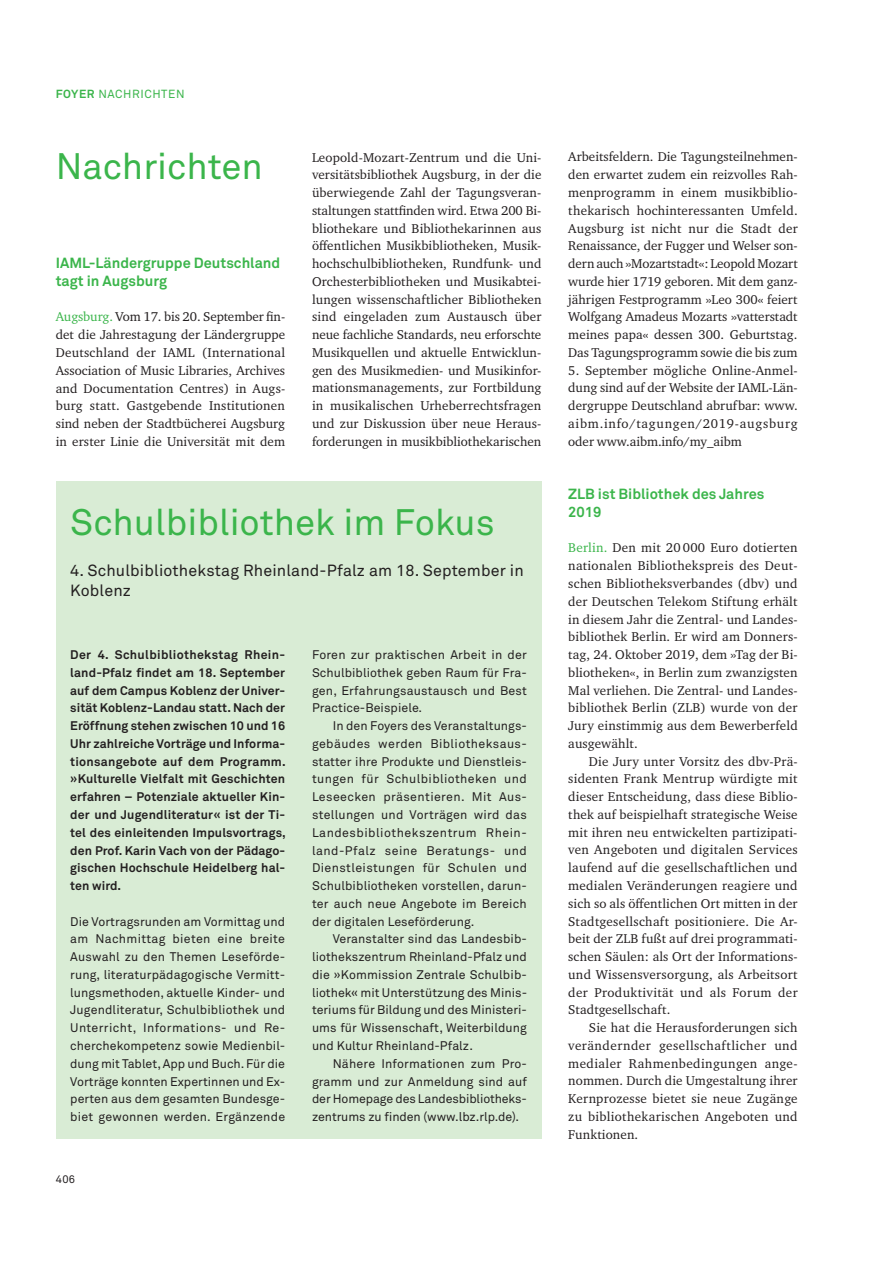
<style>
.page{position:relative;width:893px;height:1263px;background:#fff}
.page>*{position:absolute;margin:0;border:0;box-sizing:border-box;transform-origin:0 0}
.t1{font:36.45px "Akkurat Pro";color:#3bb54b}
.t2{font:16.05px/20.4px "Akkurat Pro";letter-spacing:.01em;color:#231f20}
.t3{font:700 14.55px/17.7px "Akkurat Pro";color:#3bb54b}
.t4{font:13.05px/17.7px "Charter ITC Pro";letter-spacing:.01em;color:#231f20;text-align:justify}
.t5{font:12.45px/17.7px "Akkurat Pro";letter-spacing:.005em;color:#231f20;text-align:justify}
.t6{font:700 12.45px/17.7px "Akkurat Pro";letter-spacing:.01em;color:#231f20;text-align:justify}
.t7{font:11.7px "Akkurat Pro";letter-spacing:.05em;color:#3bb54b}
.t8{font:10.95px "Akkurat Pro";color:#231f20}
.s1{font-weight:700}
.s2{color:#3bb54b}
</style>
<div class="page">
<div style="left:56px;top:481px;width:485px;height:658px;background:#d9ecd5"></div>
<p class="t7" style="left:56px;top:89px;width:130px"><span class="s1">FOYER</span> NACHRICHTEN</p>
<h1 class="t1" style="left:56px;top:153px;width:208px">Nachrichten</h1>
<p class="t3" style="left:56px;top:256px;width:226px">IAML-Ländergruppe Deutschland tagt in Augsburg</p>
<p class="t4" style="left:56px;top:309px;width:231px"><span class="s2">Augsburg.</span> Vom 17. bis 20. September fin&shy;det die Jahrestagung der Ländergruppe Deutschland der IAML (International Association of Music Libraries, Archives and Documentation Centres) in Augs&shy;burg statt. Gastgebende Institutionen sind neben der Stadtbücherei Augsburg in erster Linie die Universität mit dem</p>
<p class="t4" style="left:312px;top:149px;width:231px">Leopold-Mozart-Zentrum und die Uni&shy;versitätsbibliothek Augsburg, in der die überwiegende Zahl der Tagungsveran&shy;staltungen stattfinden wird. Etwa 200 Bi&shy;bliothekare und Bibliothekarinnen aus öffentlichen Musikbibliotheken, Musik&shy;hochschulbibliotheken, Rundfunk- und Orchesterbibliotheken und Musikabtei&shy;lungen wissenschaftlicher Bibliotheken sind eingeladen zum Austausch über neue fachliche Standards, neu erforschte Musikquellen und aktuelle Entwicklun&shy;gen des Musikmedien- und Musikinfor&shy;mationsmanagements, zur Fortbildung in musikalischen Urheberrechtsfragen und zur Diskussion über neue Heraus&shy;forderungen in musikbibliothekarischen</p>
<p class="t4" style="left:568px;top:149px;width:231px">Arbeitsfeldern. Die Tagungsteilnehmen&shy;den erwartet zudem ein reizvolles Rah&shy;menprogramm in einem musikbiblio&shy;thekarisch hochinteressanten Umfeld.<br>Augsburg ist nicht nur die Stadt der Renaissance, der Fugger und Welser son&shy;dern auch »Mozartstadt«: Leopold Mozart wurde hier 1719 geboren. Mit dem ganz&shy;jährigen Festprogramm »Leo 300« feiert Wolfgang Amadeus Mozarts »vatterstadt meines papa« dessen 300. Geburtstag.<br>Das Tagungsprogramm sowie die bis zum</p>
<p class="t4" style="left:568px;top:362px;width:231px">5. September mögliche Online-Anmel&shy;dung sind auf der Website der IAML-Län&shy;dergruppe Deutschland abrufbar: www. aibm.info/tagungen/2019-augsburg oder www.aibm.info/my_aibm</p>
<h1 class="t1" style="left:70px;top:509px;width:426px">Schulbibliothek im Fokus</h1>
<p class="t2" style="left:70px;top:561px;width:455px">4. Schulbibliothekstag Rheinland-Pfalz am 18. September in<br>Koblenz</p>
<p class="t6" style="left:70px;top:647px;width:217px">Der 4. Schulbibliothekstag Rhein&shy;land-Pfalz findet am 18. September auf dem Campus Koblenz der Univer&shy;sität Koblenz-Landau statt. Nach der Eröffnung stehen zwischen 10 und 16<br>Uhr zahlreiche Vorträge und Informa&shy;tionsangebote auf dem Programm. »Kulturelle Vielfalt mit Geschichten erfahren – Potenziale aktueller Kin&shy;der und Jugendliteratur« ist der Ti&shy;tel des einleitenden Impulsvortrags, den Prof. Karin Vach von der Pädago&shy;gischen Hochschule Heidelberg hal&shy;ten wird.</p>
<p class="t5" style="left:70px;top:914px;width:216px">Die Vortragsrunden am Vormittag und am Nachmittag bieten eine breite Auswahl zu den Themen Leseförde&shy;rung, literaturpädagogische Vermitt&shy;lungsmethoden, aktuelle Kinder- und Jugendliteratur, Schulbibliothek und Unterricht, Informations- und Re&shy;cherchekompetenz sowie Medienbil&shy;dung mit Tablet, App und Buch. Für die Vorträge konnten Expertinnen und Ex&shy;perten aus dem gesamten Bundesge&shy;biet gewonnen werden. Ergänzende</p>
<p class="t8" style="left:56px;top:1175px;width:21px">406</p>
<p class="t5" style="left:312px;top:647px;width:216px">Foren zur praktischen Arbeit in der Schulbibliothek geben Raum für Fra&shy;gen, Erfahrungsaustausch und Best Practice-Beispiele.</p>
<p class="t5" style="left:312px;top:718px;width:216px;text-indent:21px">In den Foyers des Veranstaltungs&shy;gebäudes werden Bibliotheksaus&shy;statter ihre Produkte und Dienstleis&shy;tungen für Schulbibliotheken und Leseecken präsentieren. Mit Aus&shy;stellungen und Vorträgen wird das Landesbibliothekszentrum Rhein&shy;land-Pfalz seine Beratungs- und Dienstleistungen für Schulen und Schulbibliotheken vorstellen, darun&shy;ter auch neue Angebote im Bereich der digitalen Leseförderung.</p>
<p class="t5" style="left:312px;top:932px;width:217px;text-indent:21px">Veranstalter sind das Landesbib&shy;liothekszentrum Rheinland-Pfalz und die »Kommission Zentrale Schulbib&shy;liothek« mit Unterstützung des Minis&shy;teriums für Bildung und des Ministeri&shy;ums für Wissenschaft, Weiterbildung und Kultur Rheinland-Pfalz.</p>
<p class="t5" style="left:312px;top:1056px;width:216px;text-indent:21px">Nähere Informationen zum Pro&shy;gramm und zur Anmeldung sind auf der Homepage des Landesbibliotheks&shy;zentrums zu finden (www.lbz.rlp.de).</p>
<p class="t3" style="left:568px;top:487px;width:198px">ZLB ist Bibliothek des Jahres<br>2019</p>
<p class="t4" style="left:568px;top:540px;width:231px"><span class="s2">Berlin.</span> Den mit 20 000 Euro dotierten nationalen Bibliothekspreis des Deut&shy;schen Bibliotheksverbandes (dbv) und der Deutschen Telekom Stiftung erhält in diesem Jahr die Zentral- und Landes&shy;bibliothek Berlin. Er wird am Donners&shy;tag, 24. Oktober 2019, dem »Tag der Bi&shy;bliotheken«, in Berlin zum zwanzigsten Mal verliehen. Die Zentral- und Landes&shy;bibliothek Berlin (ZLB) wurde von der Jury einstimmig aus dem Bewerberfeld ausgewählt.</p>
<p class="t4" style="left:568px;top:753px;width:231px;text-indent:21px">Die Jury unter Vorsitz des dbv-Prä&shy;sidenten Frank Mentrup würdigte mit dieser Entscheidung, dass diese Biblio&shy;thek auf beispielhaft strategische Weise mit ihren neu entwickelten partizipati&shy;ven Angeboten und digitalen Services laufend auf die gesellschaftlichen und medialen Veränderungen reagiere und sich so als öffentlichen Ort mitten in der Stadtgesellschaft positioniere. Die Ar&shy;beit der ZLB fußt auf drei programmati&shy;schen Säulen: als Ort der Informations&shy;und Wissensversorgung, als Arbeitsort der Produktivität und als Forum der Stadtgesellschaft.</p>
<p class="t4" style="left:568px;top:1019px;width:231px;text-indent:21px">Sie hat die Herausforderungen sich verändernder gesellschaftlicher und medialer Rahmenbedingungen ange&shy;nommen. Durch die Umgestaltung ihrer Kernprozesse bietet sie neue Zugänge zu bibliothekarischen Angeboten und Funktionen.</p>
</div>
